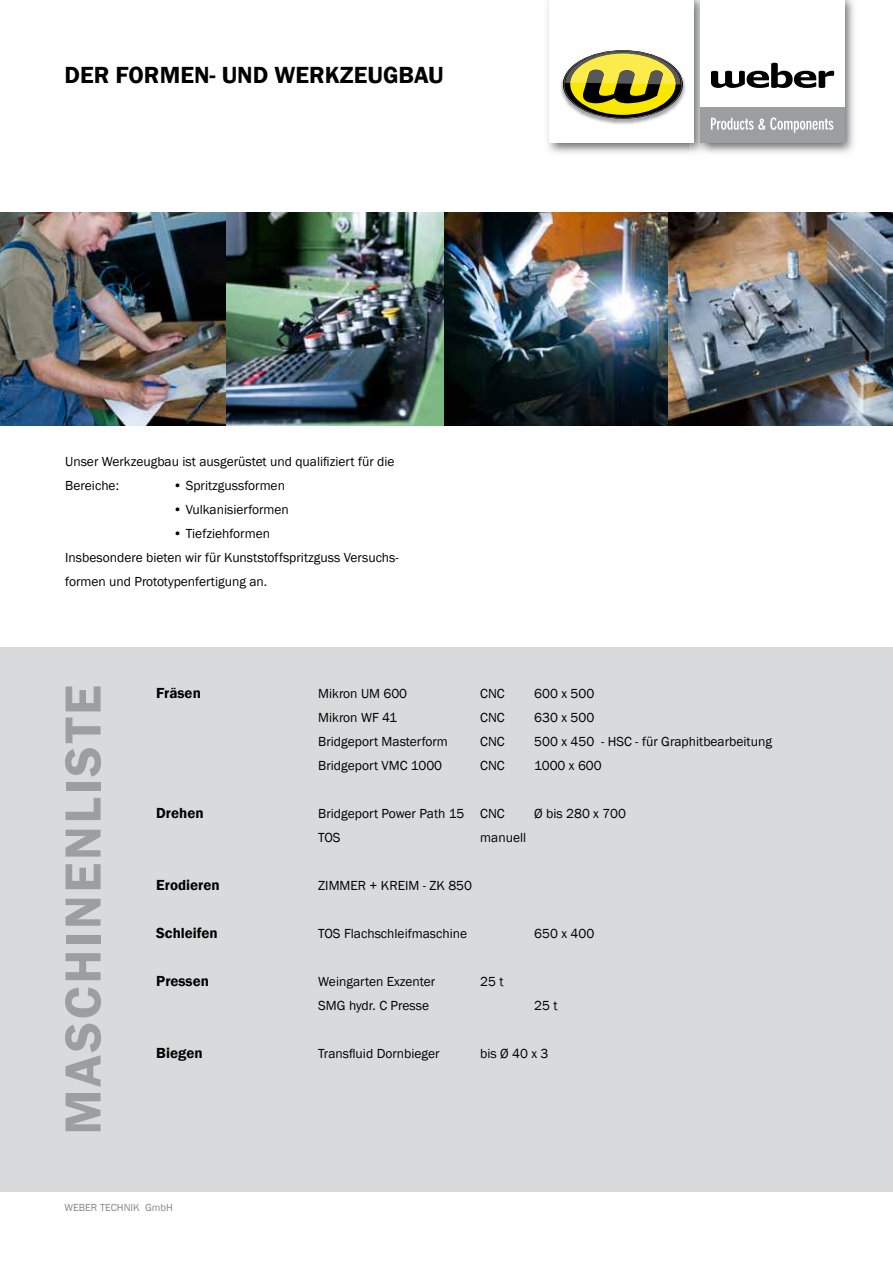
<style>
.page{position:relative;width:893px;height:1263px;background:#fff}
.page>*{position:absolute;margin:0;border:0;box-sizing:border-box;transform-origin:0 0}
.t1{font:600 52.5px "Franklin Gothic";letter-spacing:.05em;color:#9c9e9f}
.t2{font:600 24px "Franklin Gothic";color:#000}
.t3{font:600 15px "Franklin Gothic";color:#000}
.t4{font:13.5px/24px "Franklin Gothic";color:#000}
.t5{font:10.5px "Franklin Gothic";color:#87888a}
</style>
<div class="page">
<img style="left:547px;top:0;width:307px;height:153px">
<div style="left:550px;top:0;width:144px;height:143px;background:#fff"></div>
<img style="left:560px;top:50px;width:126px;height:74px">
<svg style="left:564px;top:51px;width:118px;height:67px;background:#aaa24c"></svg>
<div style="left:700px;top:0;width:144px;height:143px;background:#fff"></div>
<div style="left:700px;top:107px;width:144px;height:36px;background:#9c9e9f"></div>
<svg style="left:711px;top:117px;width:122px;height:16px"></svg>
<svg style="left:711px;top:63px;width:123px;height:25px"></svg>
<div style="left:0;top:647px;width:893px;height:545px;background:#d9dadb"></div>
<img style="left:225px;top:213px;width:668px;height:212px">
<img style="left:0;top:213px;width:225px;height:212px">
<h2 class="t2" style="left:65px;top:60px;width:173px">DER Formen- und</h2>
<h2 class="t2" style="left:274px;top:60px;width:37px">Werk</h2>
<h2 class="t2" style="left:340px;top:60px;width:90px">zeugbau</h2>
<p class="t4" style="left:65px;top:449px;width:331px">Unser Werkzeugbau ist ausgerüstet und qualifiziert für die<br>Bereiche:</p>
<p class="t4" style="left:173px;top:473px;width:113px">• Spritzgussformen</p>
<p class="t4" style="left:173px;top:497px;width:117px">• Vulkanisierformen</p>
<p class="t4" style="left:65px;top:521px;width:335px;text-indent:108px">• Tiefziehformen<br>Insbesondere bieten wir für Kunststoffspritzguss Versuchs&shy;formen und Prototypenfertigung an.</p>
<h1 class="t1" style="left:51px;top:1135px;width:446px;rotate:-90deg">Maschinenliste</h1>
<p class="t3" style="left:156px;top:684px;width:46px">Fräsen</p>
<p class="t4" style="left:318px;top:682px;width:107px">Mikron UM 600 CNC</p>
<p class="t4" style="left:534px;top:682px;width:61px">600 x 500</p>
<p class="t4" style="left:318px;top:706px;width:102px">Mikron WF 41 CNC</p>
<p class="t4" style="left:534px;top:706px;width:61px">630 x 500</p>
<p class="t4" style="left:156px;top:730px;width:44px">B</p>
<p class="t4" style="left:326px;top:730px;width:134px">ridgeport Masterform CNC</p>
<p class="t4" style="left:534px;top:730px;width:239px">500 x 450 - HSC - für Graphitbearbeitung</p>
<p class="t4" style="left:318px;top:754px;width:125px">Bridgeport VMC 1000</p>
<p class="t4" style="left:480px;top:754px;width:26px">CNC</p>
<p class="t4" style="left:534px;top:754px;width:69px">1000 x 600</p>
<p class="t3" style="left:156px;top:804px;width:49px">Drehen</p>
<p class="t4" style="left:318px;top:802px;width:156px">Bridgeport Power Path 15 CNC</p>
<p class="t4" style="left:534px;top:802px;width:93px">Ø bis 280 x 700</p>
<p class="t4" style="left:318px;top:826px;width:24px">TOS</p>
<p class="t4" style="left:480px;top:826px;width:48px">manuell</p>
<p class="t3" style="left:156px;top:876px;width:65px">Erodieren</p>
<p class="t4" style="left:318px;top:874px;width:155px">ZIMMER + KREIM - ZK 850</p>
<p class="t3" style="left:156px;top:924px;width:63px">Schleifen</p>
<p class="t4" style="left:318px;top:922px;width:150px">TOS Flachschleifmaschine</p>
<p class="t4" style="left:534px;top:922px;width:61px">650 x 400</p>
<p class="t3" style="left:156px;top:972px;width:54px">Pressen</p>
<p class="t4" style="left:318px;top:970px;width:119px">Weingarten Exzenter</p>
<p class="t4" style="left:480px;top:970px;width:25px">25 t</p>
<p class="t4" style="left:318px;top:994px;width:112px">SMG hydr. C Presse</p>
<p class="t4" style="left:534px;top:994px;width:25px">25 t</p>
<p class="t3" style="left:156px;top:1044px;width:48px">Biegen</p>
<p class="t4" style="left:318px;top:1042px;width:123px">Transfluid Dornbieger</p>
<p class="t4" style="left:480px;top:1042px;width:70px">bis Ø 40 x 3</p>
<p class="t5" style="left:65px;top:1201px;width:110px">WEBER TECHNIK GmbH</p>
</div>
